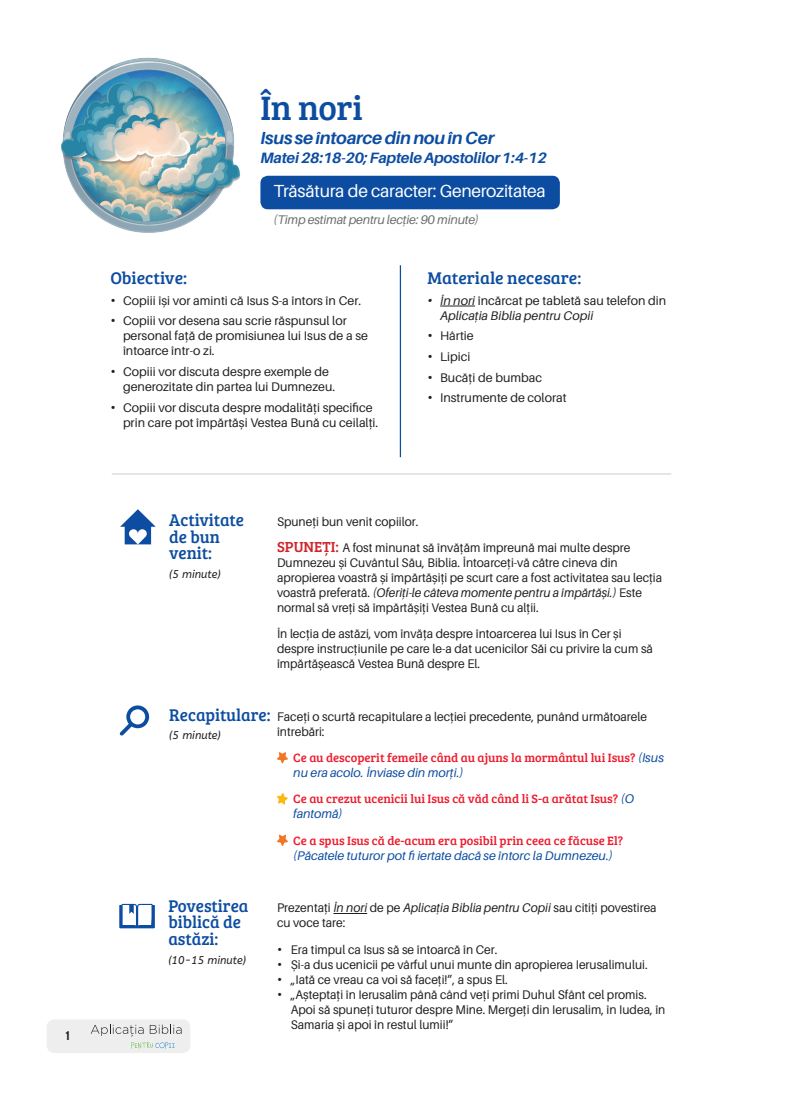
<style>
.page{position:relative;width:790px;height:1098px;background:#fff}
.page>*{position:absolute;margin:0;border:0;box-sizing:border-box;transform-origin:0 0}
.t1{font:35px "Bree Serif";letter-spacing:-.01em;color:#0d4da1}
.t2{font:17.5px/16.2px "Bree Serif";color:#0d4da1}
.t3{font:17.5px "Aileron";letter-spacing:-.015em;color:#fff}
.t4{font:italic 700 17.5px "Aileron";letter-spacing:-.015em;color:#0d4da1}
.t5{font:italic 700 15px "Aileron";letter-spacing:-.015em;color:#0d4da1}
.t6{font:12.5px/15px "Aileron";color:#231f20;scale:.96 1}
.t7{font:12.5px/15px "Aileron";color:#231f20}
.t8{font:12.5px/15px "Bree Serif";color:#ee1b2d}
.t9{font:italic 12.5px/15px "Aileron";color:#0d4da1}
.t10{font:italic 12.5px/15px "Aileron";color:#231f20}
.t11{font:italic 12.5px "Aileron";letter-spacing:-.015em;color:#6c6d70}
.t12{font:700 12.5px "Cabin";color:#231f20}
.t13{font:italic 11.25px "A Bee Zee";color:#231f20}
.s1{font-size:15px}
.s2{font-style:normal}
.s3{font-family:"Bree Serif";font-size:15px;color:#d1232a}
.s4{font-style:italic}
.s5{font-family:"Aileron";font-style:italic;color:#0d4da1}
.s6{font-family:"Bree Serif";font-style:normal;color:#ee1b2d}
</style>
<div class="page">
<div style="left:47px;top:1019px;width:143px;height:33px;background:#eeeeef;border-radius:8px"></div>
<svg style="left:91px;top:1024px;width:52px;height:12px"></svg>
<svg style="left:150px;top:1024px;width:31px;height:9px"></svg>
<svg style="left:131px;top:1042px;width:44px;height:6px"></svg>
<hr style="left:440px;top:306px;width:35px;height:1px;background:#231f20">
<hr style="left:399px;top:265px;width:2px;height:192px;background:#0d4da1">
<hr style="left:333px;top:913px;width:34px;height:1px;background:#231f20">
<svg style="left:277px;top:752px;width:11px;height:11px"></svg>
<svg style="left:277px;top:793px;width:11px;height:11px"></svg>
<svg style="left:277px;top:834px;width:11px;height:12px"></svg>
<hr style="left:112px;top:473px;width:558px;height:1px;background:#d5d6d8">
<svg style="left:120px;top:509px;width:35px;height:35px"></svg>
<svg style="left:119px;top:705px;width:30px;height:30px"></svg>
<img style="left:61px;top:57px;width:179px;height:176px">
<div style="left:260px;top:176px;width:299px;height:33px;background:#0d4da1;border-radius:8px"></div>
<svg style="left:119px;top:903px;width:36px;height:25px"></svg>
<p class="t12" style="left:65px;top:1025px;width:6px">1</p>
<p class="t1" style="left:260px;top:82px;width:104px">În nori</p>
<p class="t4" style="left:260px;top:128px;width:235px">Isus se întoarce din nou în Cer</p>
<p class="t5" style="left:260px;top:150px;width:287px">Matei 28:18-20; Faptele Apostolilor 1:4-12</p>
<p class="t3" style="left:273px;top:181px;width:273px">Trăsătura de caracter: Generozitatea</p>
<p class="t11" style="left:273px;top:213px;width:207px">(Timp estimat pentru lecție: 90 minute)</p>
<p class="t2" style="left:110px;top:269px;width:78px">Obiective:</p>
<p class="t7" style="left:110px;top:293px;width:252px"><span class="s1">•</span> Copiii își vor aminti că Isus S-a întors în Cer.</p>
<p class="t7" style="left:123px;top:314px;width:246px;text-indent:-12px"><span class="s1">•</span> Copiii vor desena sau scrie răspunsul lor personal față de promisiunea lui Isus de a se întoarce într-o zi.</p>
<p class="t7" style="left:123px;top:364px;width:213px;text-indent:-12px"><span class="s1">•</span> Copiii vor discuta despre exemple de generozitate din partea lui Dumnezeu.</p>
<p class="t7" style="left:123px;top:400px;width:257px;text-indent:-12px"><span class="s1">•</span> Copiii vor discuta despre modalități specifice prin care pot împărtăși Vestea Bună cu ceilalți.</p>
<p class="t2" style="left:427px;top:269px;width:155px">Materiale necesare:</p>
<p class="t10" style="left:440px;top:293px;width:227px;text-indent:-12px"><span class="s1">•</span> În nori <span class="s2">încărcat pe tabletă sau telefon din<br></span>Aplicația Biblia pentru Copii</p>
<p class="t7" style="left:427px;top:329px;width:48px"><span class="s1">•</span> Hârtie</p>
<p class="t7" style="left:427px;top:349px;width:44px"><span class="s1">•</span> Lipici</p>
<p class="t7" style="left:427px;top:370px;width:116px"><span class="s1">•</span> Bucăți de bumbac</p>
<p class="t7" style="left:427px;top:390px;width:140px"><span class="s1">•</span> Instrumente de colorat</p>
<p class="t2" style="left:169px;top:511px;width:76px">Activitate de bun venit:</p>
<p class="t13" style="left:169px;top:567px;width:53px">(5 minute)</p>
<p class="t6" style="left:277px;top:514px;width:149px">Spuneți bun venit copiilor.</p>
<p class="t6" style="left:277px;top:540px;width:402px"><span class="s3">SPUNEȚI:</span> A fost minunat să învățăm împreună mai multe despre Dumnezeu și Cuvântul Său, Biblia. Întoarceți-vă către cineva din apropierea voastră și împărtășiți pe scurt care a fost activitatea sau lecția voastră preferată. <span class="s4">(Oferiți-le câteva momente pentru a împărtăși.)</span> Este normal să vreți să împărtășiți Vestea Bună cu alții.</p>
<p class="t6" style="left:277px;top:626px;width:393px">În lecția de astăzi, vom învăța despre întoarcerea lui Isus în Cer și despre instrucțiunile pe care le-a dat ucenicilor Săi cu privire la cum să împărtășească Vestea Bună despre El.</p>
<p class="t2" style="left:169px;top:705px;width:103px">Recapitulare:</p>
<p class="t13" style="left:169px;top:728px;width:53px">(5 minute)</p>
<p class="t6" style="left:277px;top:709px;width:386px">Faceți o scurtă recapitulare a lecției precedente, punând următoarele întrebări:</p>
<p class="t8" style="left:293px;top:749px;width:372px">Ce au descoperit femeile când au ajuns la mormântul lui Isus? <span class="s5">(Isus nu era acolo. Înviase din morți.)</span></p>
<p class="t8" style="left:293px;top:790px;width:342px">Ce au crezut ucenicii lui Isus că văd când li S-a arătat Isus? <span class="s5">(O fantomă)</span></p>
<p class="t9" style="left:293px;top:833px;width:331px"><span class="s6">Ce a spus Isus că de-acum era posibil prin ceea ce făcuse El? </span>(Păcatele tuturor pot fi iertate dacă se întorc la Dumnezeu.)</p>
<p class="t6" style="left:277px;top:900px;width:397px">Prezentați <span class="s4">În nori</span> de pe <span class="s4">Aplicația Biblia pentru Copii</span> sau citiți povestirea cu voce tare:</p>
<p class="t6" style="left:277px;top:941px;width:231px"><span class="s1">•</span> Era timpul ca Isus să se întoarcă în Cer.</p>
<p class="t6" style="left:277px;top:956px;width:387px"><span class="s1">•</span> Și-a dus ucenicii pe vârful unui munte din apropierea Ierusalimului.</p>
<p class="t6" style="left:277px;top:971px;width:242px"><span class="s1">•</span> „Iată ce vreau ca voi să faceți!”, a spus El.</p>
<p class="t6" style="left:290px;top:986px;width:391px;text-indent:-14px"><span class="s1">•</span> „Așteptați în Ierusalim până când veți primi Duhul Sfânt cel promis.<br>Apoi să spuneți tuturor despre Mine. Mergeți din Ierusalim, în Iudea, în<br>Samaria și apoi în restul lumii!”</p>
<p class="t2" style="left:168px;top:896px;width:82px">Povestirea biblică de astăzi:</p>
<p class="t13" style="left:168px;top:953px;width:79px">(10-15 minute)</p>
</div>
